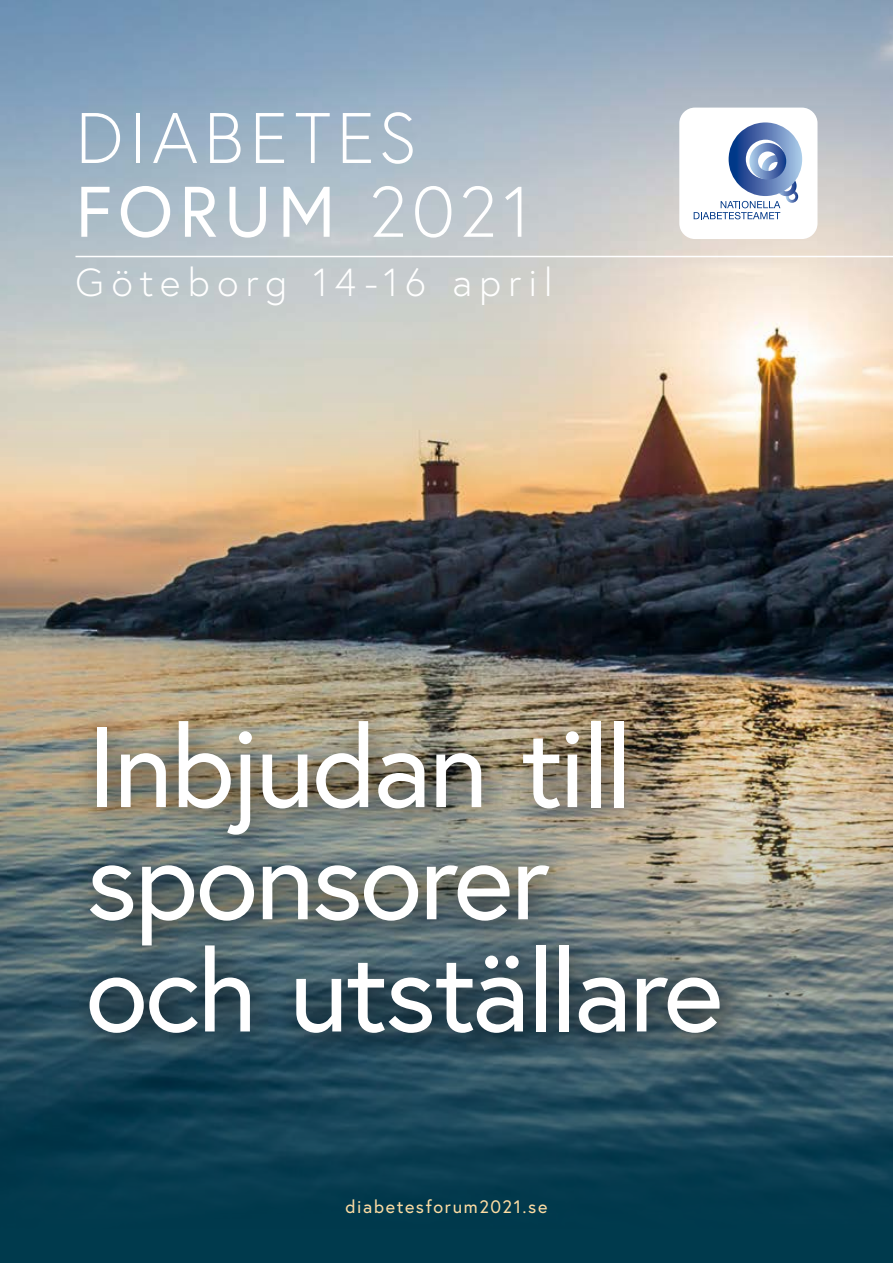
<style>
.page{position:relative;width:893px;height:1263px;background:#003a4d}
.page>*{position:absolute;margin:0;border:0;box-sizing:border-box;transform-origin:0 0}
.t1{font:113.85px/112.2px "Europa";letter-spacing:-.03em;color:#fff}
.t2{font:300 71.4px/73.8px "Europa";letter-spacing:.08em;color:#fff}
.t3{font:300 39px "Europa";letter-spacing:.18em;color:#fff}
.t4{font:18px "Europa";letter-spacing:.085em;color:#fddca3}
.s1{font-weight:400}
</style>
<div class="page">
<img style="left:0;top:0;width:893px;height:1189px">
<div style="left:68px;top:700px;width:684px;height:364px;background:#000;opacity:.75"></div>
<hr style="left:75px;top:256px;width:818px;height:1px;background:#fff">
<div style="left:679px;top:108px;width:138px;height:131px;background:#fff;border-radius:16px"></div>
<svg style="left:694px;top:122px;width:108px;height:97px"></svg>
<p class="t2" style="left:75px;top:100px;width:457px">DIABETES<br><span class="s1">FORUM</span> 2021</p>
<p class="t3" style="left:75px;top:258px;width:479px">Göteborg 14-16 april</p>
<p class="t1" style="left:86px;top:709px;width:639px">Inbjudan till sponsorer och utställare</p>
<p class="t4" style="left:346px;top:1195px;width:203px">diabetesforum2021.se</p>
</div>
